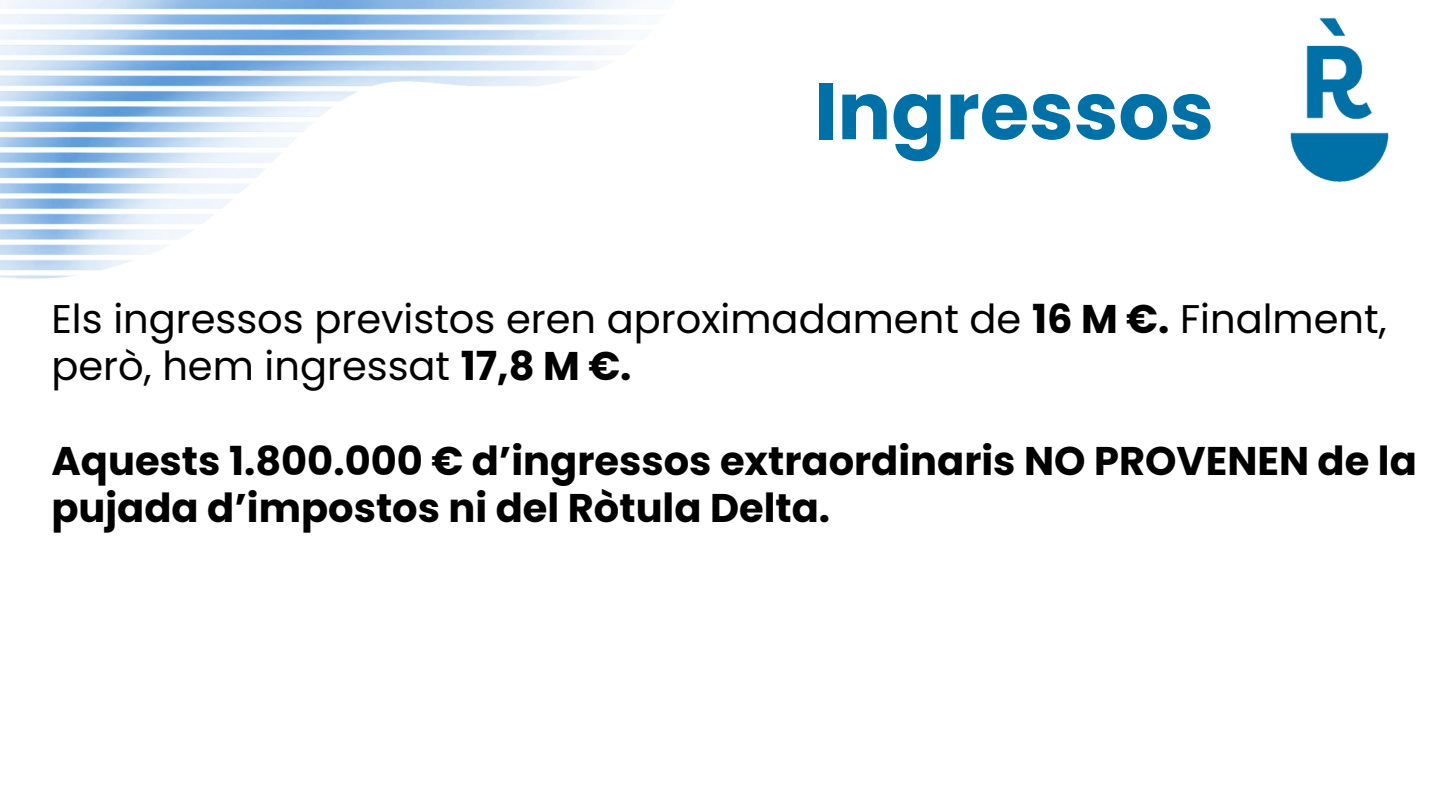
<style>
.page{position:relative;width:1440px;height:810px;background:#fff}
.page>*{position:absolute;margin:0;border:0;box-sizing:border-box;transform-origin:0 0}
.t1{font:700 80px "Poppins";color:#0071a7}
.t2{font:700 40px/47.2px "Poppins";color:#000}
.t3{font:40px/47.2px "Poppins";color:#000}
.s1{font-weight:700}
</style>
<div class="page">
<img style="left:0;top:0;width:638px;height:278px">
<img style="left:1290px;top:17px;width:99px;height:166px">
<p class="t1" style="left:814px;top:55px;width:402px">Ingressos</p>
<p class="t3" style="left:51px;top:295px;width:1337px">Els ingressos previstos eren aproximadament de <span class="s1">16 M €.</span> Finalment, però, hem ingressat <span class="s1">17,8 M €.</span></p>
<h1 class="t2" style="left:51px;top:437px;width:1367px">Aquests 1.800.000 € d’ingressos extraordinaris NO PROVENEN de la pujada d’impostos ni del Ròtula Delta.</h1>
</div>
